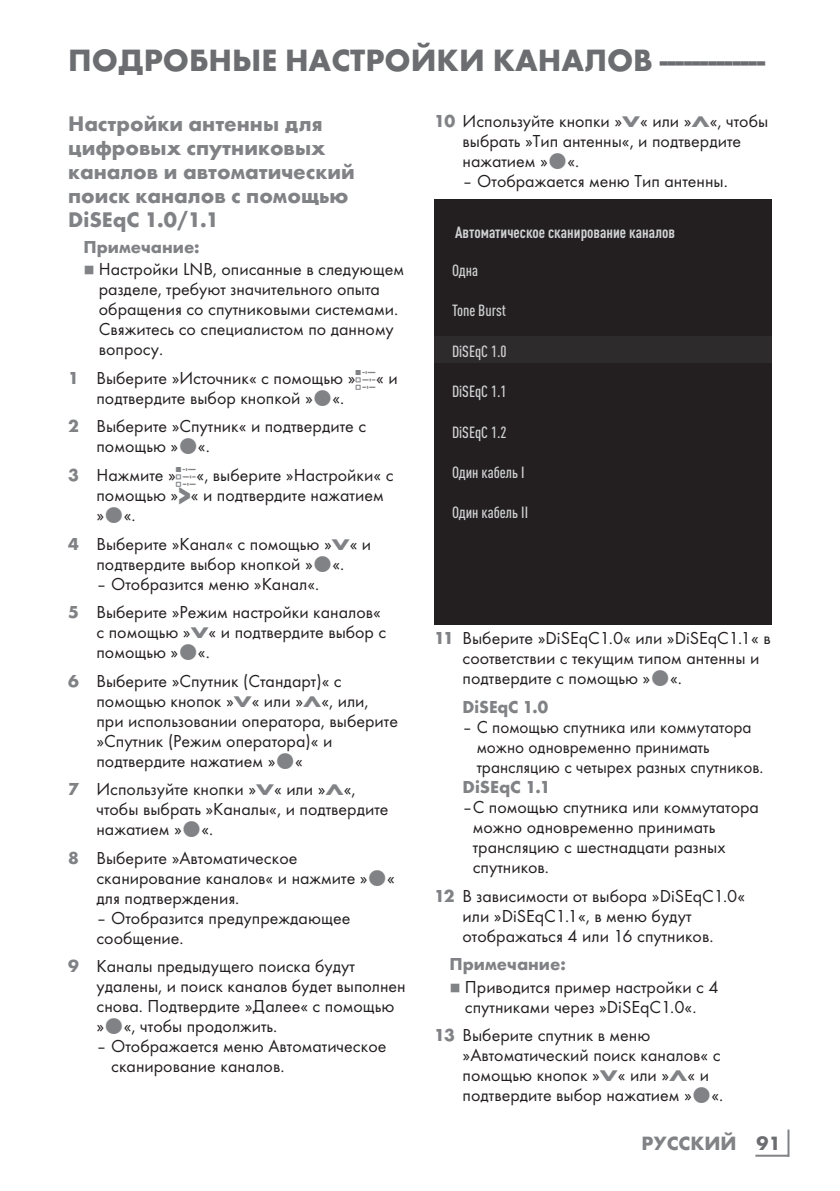
<style>
.page{position:relative;width:840px;height:1191px;background:#fff}
.page>*{position:absolute;margin:0;border:0;box-sizing:border-box;transform-origin:0 0}
.t1{font:700 32px "Futura TOT";color:#6c6d70}
.t2{font:700 22px/24px "Futura TOT";color:#808285}
.t3{font:700 20px "Futura TOT";color:#808285}
.t4{font:18px/20px "Futura TOT Boo";color:#231f20}
.t5{font:18px/20px "Futura TOT Boo";color:#231f20;scale:.96 1}
.t6{font:700 18px "Futura TOT";color:#808285}
.t7{font:700 18px "Futura TOT";color:#808285;scale:.96 1}
.t8{font:500 condensed 16px "DIN Pro";color:#d1d2d4}
.t9{font:700 condensed 16px "DIN Pro";color:#d1d2d4}
.t10{font:8px "Grund Son Se";color:#808285}
.s1{font-family:"Futura TOT";font-weight:700;color:#808285}
.s2{font-family:"Futura TOT";font-weight:700;font-size:16px;color:#808285}
.s3{font-family:"Arcelik TS9 Android";font-size:24px;color:#808285}
.s4{font-family:"Futura TOT";font-weight:700;font-size:27.2px;color:#808285}
.s5{color:#6c6d70}
</style>
<div class="page">
<hr style="left:787px;top:1129px;width:2px;height:27px;background:#808285">
<hr style="left:755px;top:1154px;width:33px;height:2px;background:#808285">
<div style="left:434px;top:199px;width:337px;height:425px;background:#231f20"></div>
<div style="left:434px;top:336px;width:337px;height:26px;background:#2e2b2c"></div>
<h1 class="t1" style="left:68px;top:40px;width:698px">ПОДРОБНЫЕ НАСТРОЙКИ КАНАЛОВ--------------</h1>
<p class="t4" style="left:462px;top:111px;width:307px;text-indent:-28px"><span class="s1">10</span> Используйте кнопки »<span class="s2">V</span>« или »<span class="s2">Λ</span>«, чтобы выбрать »Тип антенны«, и подтвердите нажатием » «.</p>
<p class="t4" style="left:462px;top:171px;width:266px">– Отображается меню Тип антенны.</p>
<p class="t9" style="left:455px;top:221px;width:221px">Автоматическое сканирование каналов</p>
<p class="t8" style="left:452px;top:258px;width:28px">Одна</p>
<p class="t8" style="left:452px;top:299px;width:55px">Tone Burst</p>
<p class="t8" style="left:452px;top:339px;width:56px">DiSEqC 1.0</p>
<p class="t8" style="left:452px;top:380px;width:56px">DiSEqC 1.1</p>
<p class="t8" style="left:452px;top:420px;width:56px">DiSEqC 1.2</p>
<p class="t8" style="left:452px;top:460px;width:74px">Один кабель I</p>
<p class="t8" style="left:452px;top:501px;width:78px">Один кабель II</p>
<p class="t2" style="left:68px;top:111px;width:288px">Настройки антенны для цифровых спутниковых каналов и автоматический поиск каналов с помощью<br>DiSEqC 1.0/1.1</p>
<p class="t6" style="left:83px;top:235px;width:118px">Примечание:</p>
<p class="t10" style="left:83px;top:266px;width:13px">7</p>
<p class="t4" style="left:99px;top:259px;width:306px">Настройки LNB, описанные в следующем разделе, требуют значительного опыта обращения со спутниковыми системами.<br>Свяжитесь со специалистом по данному вопросу.</p>
<p class="t4" style="left:96px;top:368px;width:303px;text-indent:-28px"><span class="s1">1</span> Выберите »Источник« с помощью »<span class="s3">q</span>« и подтвердите выбор кнопкой » «.</p>
<p class="t4" style="left:96px;top:416px;width:271px;text-indent:-28px"><span class="s1">2</span> Выберите »Спутник« и подтвердите с помощью » «.</p>
<p class="t4" style="left:96px;top:465px;width:298px;text-indent:-28px"><span class="s1">3</span> Нажмите »<span class="s3">q</span>«, выберите »Настройки« с помощью »<span class="s4">&gt;</span>« и подтвердите нажатием » «.</p>
<p class="t4" style="left:68px;top:533px;width:304px;text-align:center"><span class="s1">4</span> Выберите »Канал« с помощью »<span class="s2">V</span>« и подтвердите выбор кнопкой » «.</p>
<p class="t4" style="left:68px;top:569px;width:314px;line-height:28.6px;text-indent:28px">– Отобразится меню »Канал«.<br><span class="s1">5</span> Выберите »Режим настройки каналов«</p>
<p class="t4" style="left:96px;top:622px;width:291px">с помощью »<span class="s2">V</span>« и подтвердите выбор с помощью » «.</p>
<p class="t4" style="left:96px;top:670px;width:303px;text-indent:-28px"><span class="s1">6</span> Выберите »Спутник (Стандарт)« с помощью кнопок »<span class="s2">V</span>« или »<span class="s2">Λ</span>«, или, при использовании оператора, выберите »Спутник (Режим оператора)« и подтвердите нажатием » «</p>
<p class="t4" style="left:96px;top:779px;width:293px;text-indent:-28px"><span class="s1">7</span> Используйте кнопки »<span class="s2">V</span>« или »<span class="s2">Λ</span>«, чтобы выбрать »Каналы«, и подтвердите нажатием » «.</p>
<p class="t4" style="left:96px;top:847px;width:300px;text-indent:-28px"><span class="s1">8</span> Выберите »Автоматическое сканирование каналов« и нажмите » « для подтверждения.</p>
<p class="t4" style="left:96px;top:907px;width:255px">– Отобразится предупреждающее сообщение.</p>
<p class="t4" style="left:96px;top:956px;width:310px;text-indent:-28px"><span class="s1">9</span> Каналы предыдущего поиска будут удалены, и поиск каналов будет выполнен снова. Подтвердите »Далее« с помощью » «, чтобы продолжить.</p>
<p class="t4" style="left:111px;top:1036px;width:276px;text-indent:-15px">– Отображается меню Автоматическое сканирование каналов.</p>
<p class="t4" style="left:462px;top:628px;width:309px;text-indent:-28px"><span class="s1">11</span> Выберите »DiSEqC1.0« или »DiSEqC1.1« в соответствии с текущим типом антенны и подтвердите с помощью » «.</p>
<p class="t7" style="left:462px;top:696px;width:91px">DiSEqC 1.0</p>
<p class="t5" style="left:476px;top:717px;width:300px;text-indent:-14px">– С помощью спутника или коммутатора можно одновременно принимать трансляцию с четырех разных спутников.</p>
<p class="t6" style="left:462px;top:776px;width:89px">DiSEqC 1.1</p>
<p class="t4" style="left:472px;top:797px;width:287px;text-indent:-10px">–С помощью спутника или коммутатора можно одновременно принимать трансляцию с шестнадцати разных спутников.</p>
<p class="t4" style="left:462px;top:885px;width:284px;text-indent:-28px"><span class="s1">12</span> В зависимости от выбора »DiSEqC1.0« или »DiSEqC1.1«, в меню будут отображаться 4 или 16 спутников.</p>
<p class="t6" style="left:449px;top:953px;width:118px">Примечание:</p>
<p class="t10" style="left:449px;top:983px;width:13px">7</p>
<p class="t4" style="left:464px;top:976px;width:255px">Приводится пример настройки с 4 спутниками через »DiSEqC1.0«.</p>
<p class="t4" style="left:462px;top:1025px;width:262px;text-indent:-28px"><span class="s1">13</span> Выберите спутник в меню »Автоматический поиск каналов« с помощью кнопок »<span class="s2">V</span>« или »<span class="s2">Λ</span>« и подтвердите выбор нажатием » «.</p>
<p class="t3" style="left:641px;top:1131px;width:141px">РУССКИЙ <span class="s5">91</span></p>
</div>
